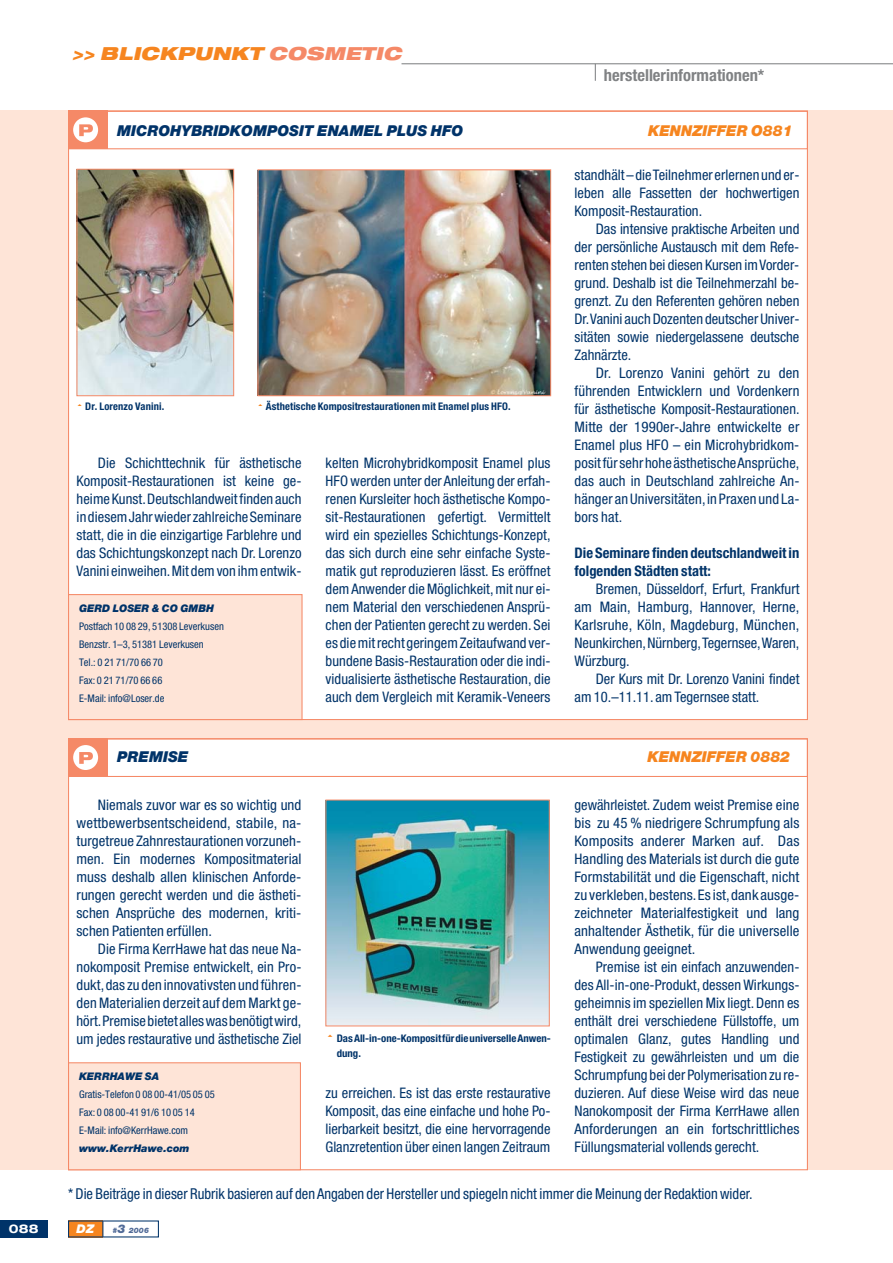
<style>
.page{position:relative;width:893px;height:1263px;background:#fff}
.page>*{position:absolute;margin:0;border:0;box-sizing:border-box;transform-origin:0 0}
.t1{font:italic 900 expanded 18px "Helvetica Neue";color:#f6851f}
.t2{font:700 condensed 16.5px "Helvetica Neue";color:#808284}
.t3{font:condensed 15px "Helvetica Neue";color:#003369}
.t4{font:italic 900 15px "Helvetica Neue";color:#003369}
.t5{font:italic 900 15px "Helvetica Neue";color:#f6851f}
.t6{font:condensed 14.55px/18px "Helvetica Neue";letter-spacing:.005em;color:#003369;text-align:justify}
.t7{font:700 condensed 14.55px/18px "Helvetica Neue";color:#003369}
.t8{font:700 expanded 12px "Helvetica Neue";color:#fff}
.t9{font:italic 900 12px "Helvetica Neue";color:#fff}
.t10{font:condensed 10.5px/18px "Helvetica Neue";color:#003369}
.t11{font:700 condensed 10.5px/15.5px "Helvetica Neue";letter-spacing:.01em;color:#003369}
.t12{font:italic 900 10.5px "Helvetica Neue";color:#003369}
.t13{font:italic 900 7.5px "Helvetica Neue";color:#516b98}
.s1{color:#f58967}
.s2{font-size:12px}
</style>
<div class="page">
<hr style="left:401px;top:63px;width:492px;height:1px;background:#808284">
<svg style="left:595px;top:64px;width:1px;height:17px"></svg>
<div style="left:68px;top:1220px;width:35px;height:17px;background:#f6851f"></div>
<div style="left:0;top:1220px;width:48px;height:17px;background:#003369"></div>
<svg style="left:102px;top:1221px;width:1px;height:16px"></svg>
<div style="left:0;top:111px;width:893px;height:1059px;background:#fee4d7"></div>
<div style="left:69px;top:111px;width:738px;height:608px;background:#fff"></div>
<div style="left:69px;top:111px;width:739px;height:38px;border:1px solid #f58967"></div>
<div style="left:68px;top:111px;width:39px;height:38px;background:#f58967"></div>
<svg style="left:73px;top:117px;width:25px;height:25px"></svg>
<div style="left:69px;top:739px;width:738px;height:431px;background:#fff"></div>
<div style="left:69px;top:738px;width:739px;height:39px;border:1px solid #f58967"></div>
<div style="left:69px;top:1063px;width:231px;height:107px;background:#fee4d7"></div>
<div style="left:68px;top:1062px;width:233px;height:108px;border:1px solid #f58967"></div>
<div style="left:68px;top:738px;width:39px;height:39px;background:#f58967"></div>
<svg style="left:73px;top:745px;width:25px;height:25px"></svg>
<img style="left:328px;top:802px;width:220px;height:222px">
<div style="left:69px;top:595px;width:233px;height:124px;background:#fee4d7"></div>
<div style="left:68px;top:594px;width:235px;height:126px;border:1px solid #f58967"></div>
<img style="left:79px;top:171px;width:153px;height:223px">
<div style="left:77px;top:169px;width:157px;height:227px;border:1px solid #f58967"></div>
<img style="left:260px;top:171px;width:289px;height:223px">
<div style="left:258px;top:169px;width:293px;height:227px;border:1px solid #f58967"></div>
<p class="t1" style="left:72px;top:46px;width:334px">&gt;&gt; BLICKPUNKT <span class="s1">COSMETIC</span></p>
<p class="t2" style="left:604px;top:70px;width:162px">herstellerinformationen*</p>
<p class="t4" style="left:117px;top:125px;width:348px">MICROHYBRIDKOMPOSIT ENAMEL PLUS HFO</p>
<p class="t5" style="left:648px;top:125px;width:146px">KENNZIFFER O881</p>
<p class="t11" style="left:85px;top:400px;width:81px">Dr. Lorenzo Vanini.</p>
<p class="t11" style="left:266px;top:400px;width:246px">Ästhetische Kompositrestaurationen mit Enamel plus HFO.</p>
<p class="t6" style="left:77px;top:455px;width:226px;text-indent:21px">Die Schichttechnik für ästhetische Komposit-Restaurationen ist keine ge&shy;heime Kunst.Deutschlandweit finden auch in diesem Jahr wieder zahlreiche Seminare statt, die in die einzigartige Farblehre und das Schichtungskonzept nach Dr. Lorenzo Vanini einweihen.Mit dem von ihm entwik-</p>
<p class="t6" style="left:326px;top:455px;width:226px">kelten Microhybridkomposit Enamel plus HFO werden unter der Anleitung der erfah&shy;renen Kursleiter hoch ästhetische Kompo&shy;sit-Restaurationen gefertigt. Vermittelt wird ein spezielles Schichtungs-Konzept, das sich durch eine sehr einfache Syste&shy;matik gut reproduzieren lässt. Es eröffnet dem Anwender die Möglichkeit, mit nur ei&shy;nem Material den verschiedenen Ansprü&shy;chen der Patienten gerecht zu werden. Sei es die mit recht geringem Zeitaufwand ver&shy;bundene Basis-Restauration oder die indi&shy;vidualisierte ästhetische Restauration, die auch dem Vergleich mit Keramik-Veneers</p>
<p class="t12" style="left:79px;top:605px;width:136px">GERD LOSER &amp; CO GMBH</p>
<p class="t10" style="left:79px;top:618px;width:146px">Postfach 10 08 29, 51308 Leverkusen<br>Benzstr. 1–3, 51381 Leverkusen<br>Tel.: 0 21 71/70 66 70<br>Fax: 0 21 71/70 66 66<br>E-Mail: info@Loser.de</p>
<p class="t6" style="left:575px;top:167px;width:226px">standhält – die Teilnehmer erlernen und er&shy;leben alle Fassetten der hochwertigen Komposit-Restauration.</p>
<p class="t6" style="left:575px;top:221px;width:226px;text-indent:21px">Das intensive praktische Arbeiten und der persönliche Austausch mit dem Refe&shy;renten stehen bei diesen Kursen im Vorder&shy;grund. Deshalb ist die Teilnehmerzahl be&shy;grenzt. Zu den Referenten gehören neben Dr.Vanini auch Dozenten deutscher Univer&shy;sitäten sowie niedergelassene deutsche Zahnärzte.</p>
<p class="t6" style="left:575px;top:365px;width:226px;text-indent:21px">Dr. Lorenzo Vanini gehört zu den führenden Entwicklern und Vordenkern für ästhetische Komposit-Restaurationen.<br>Mitte der 1990er-Jahre entwickelte er Enamel plus HFO – ein Microhybridkom&shy;posit für sehr hohe ästhetische Ansprüche, das auch in Deutschland zahlreiche An&shy;hänger an Universitäten,in Praxen und La&shy;bors hat.</p>
<p class="t7" style="left:575px;top:545px;width:226px">Die Seminare finden deutschlandweit in folgenden Städten statt:</p>
<p class="t6" style="left:575px;top:581px;width:226px;text-indent:21px">Bremen, Düsseldorf, Erfurt, Frankfurt am Main, Hamburg, Hannover, Herne, Karlsruhe, Köln, Magdeburg, München, Neunkirchen,Nürnberg,Tegernsee,Waren, Würzburg.</p>
<p class="t6" style="left:575px;top:671px;width:226px;text-indent:21px">Der Kurs mit Dr. Lorenzo Vanini findet am 10.–11.11. am Tegernsee statt.</p>
<p class="t4" style="left:117px;top:751px;width:73px">PREMISE</p>
<p class="t5" style="left:647px;top:751px;width:144px">KENNZIFFER 0882</p>
<p class="t6" style="left:77px;top:797px;width:226px;text-indent:21px">Niemals zuvor war es so wichtig und wettbewerbsentscheidend, stabile, na&shy;turgetreue Zahnrestaurationen vorzuneh&shy;men. Ein modernes Kompositmaterial muss deshalb allen klinischen Anforde&shy;rungen gerecht werden und die ästheti&shy;schen Ansprüche des modernen, kriti&shy;schen Patienten erfüllen.</p>
<p class="t6" style="left:77px;top:941px;width:226px;text-indent:21px">Die Firma KerrHawe hat das neue Na&shy;nokomposit Premise entwickelt, ein Pro&shy;dukt,das zu den innovativsten und führen&shy;den Materialien derzeit auf dem Markt ge&shy;hört.Premise bietet alles was benötigt wird, um jedes restaurative und ästhetische Ziel</p>
<p class="t12" style="left:79px;top:1073px;width:82px">KERRHAWE SA</p>
<p class="t10" style="left:79px;top:1086px;width:137px">Gratis-Telefon 0 08 00-41/05 05 05<br>Fax: 0 08 00-41 91/6 10 05 14<br>E-Mail: info@KerrHawe.com</p>
<p class="t12" style="left:79px;top:1145px;width:112px">www.KerrHawe.com</p>
<p class="t11" style="left:337px;top:1031px;width:216px">Das All-in-one-Komposit für die universelle Anwen&shy;dung.</p>
<p class="t6" style="left:326px;top:1085px;width:226px">zu erreichen. Es ist das erste restaurative Komposit, das eine einfache und hohe Po&shy;lierbarkeit besitzt, die eine hervorragende Glanzretention über einen langen Zeitraum</p>
<p class="t6" style="left:574px;top:797px;width:226px">gewährleistet. Zudem weist Premise eine bis zu 45 % niedrigere Schrumpfung als Komposits anderer Marken auf. Das Handling des Materials ist durch die gute Formstabilität und die Eigenschaft, nicht zu verkleben,bestens.Es ist,dank ausge&shy;zeichneter Materialfestigkeit und lang anhaltender Ästhetik, für die universelle Anwendung geeignet.</p>
<p class="t6" style="left:574px;top:959px;width:226px;text-indent:21px">Premise ist ein einfach anzuwenden&shy;des All-in-one-Produkt, dessen Wirkungs&shy;geheimnis im speziellen Mix liegt. Denn es enthält drei verschiedene Füllstoffe, um optimalen Glanz, gutes Handling und Festigkeit zu gewährleisten und um die Schrumpfung bei der Polymerisation zu re&shy;duzieren. Auf diese Weise wird das neue Nanokomposit der Firma KerrHawe allen Anforderungen an ein fortschrittliches Füllungsmaterial vollends gerecht.</p>
<p class="t3" style="left:68px;top:1188px;width:686px">* Die Beiträge in dieser Rubrik basieren auf den Angaben der Hersteller und spiegeln nicht immer die Meinung der Redaktion wider.</p>
<p class="t8" style="left:9px;top:1224px;width:31px">088</p>
<p class="t9" style="left:77px;top:1224px;width:19px">DZ</p>
<p class="t13" style="left:112px;top:1227px;width:38px">#<span class="s2">3</span> 2006</p>
</div>
